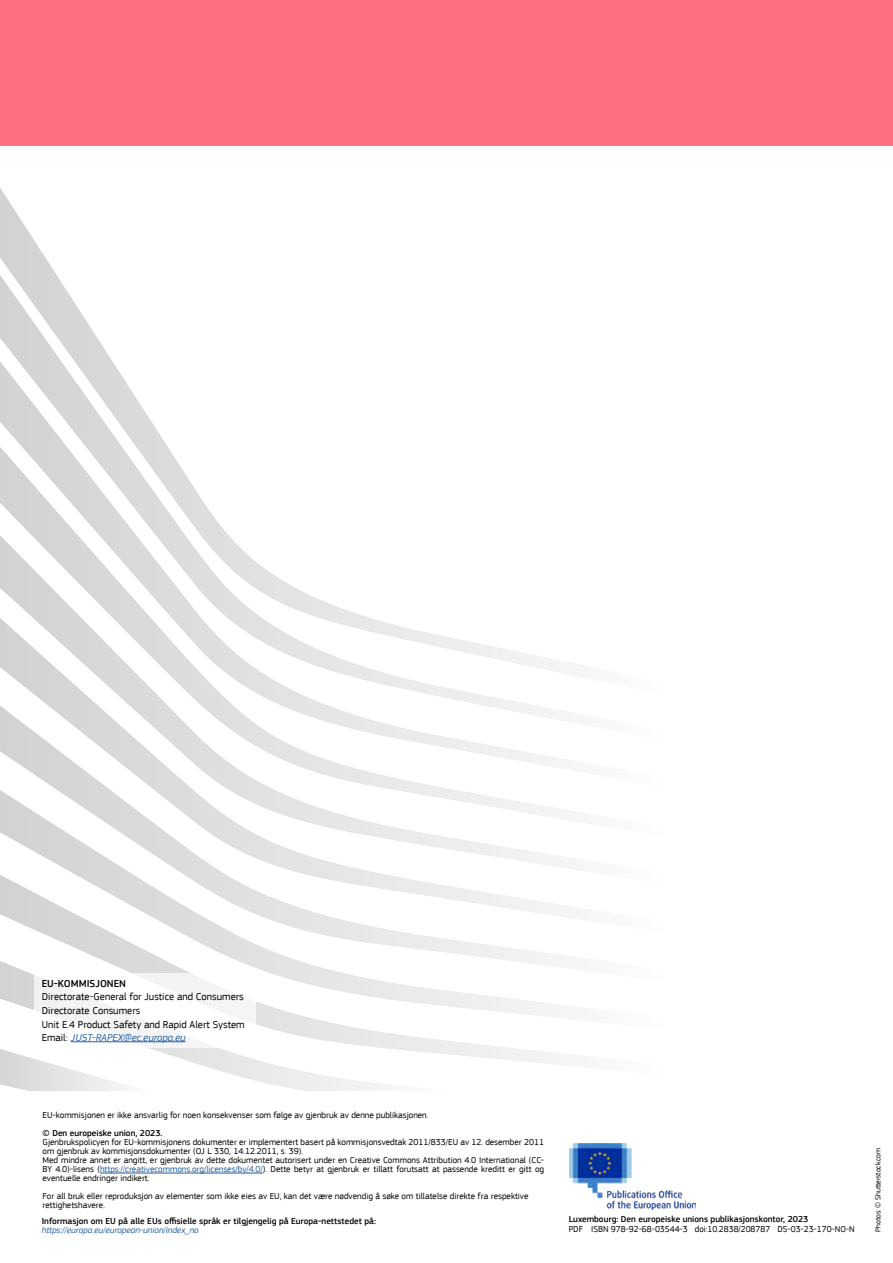
<style>
.page{position:relative;width:893px;height:1263px;background:#fff}
.page>*{position:absolute;margin:0;border:0;box-sizing:border-box;transform-origin:0 0}
.t1{font:10.5px/13.5px "EC Square Sans Pro";color:#000}
.t2{font:500 10.5px "EC Square Sans Pro";color:#000}
.t3{font:9px/9px "EC Square Sans Pro";color:#000}
.t4{font:500 9px "EC Square Sans Pro";color:#000}
.t5{font:italic 9px "EC Square Sans Pro";color:#215e9e}
.t6{font:7.5px "EC Square Sans Pro";letter-spacing:-.01em;color:#000}
.s1{font-style:italic;color:#215e9e}
.s2{color:#215e9e}
</style>
<div class="page">
<svg style="left:0;top:188px;width:57px;height:87px"></svg>
<svg style="left:9px;top:837px;width:558px;height:38px"></svg>
<svg style="left:0;top:875px;width:567px;height:190px"></svg>
<svg style="left:0;top:961px;width:452px;height:130px"></svg>
<svg style="left:0;top:1049px;width:148px;height:42px"></svg>
<svg style="left:0;top:275px;width:112px;height:86px"></svg>
<svg style="left:0;top:361px;width:168px;height:86px"></svg>
<svg style="left:0;top:447px;width:567px;height:390px"></svg>
<img style="left:569px;top:1143px;width:127px;height:66px">
<div style="left:34px;top:973px;width:222px;height:75px;background:#fff"></div>
<div style="left:0;top:0;width:893px;height:145px;background:#ff6e82"></div>
<hr style="left:71px;top:1041px;width:115px;height:1px;background:#215e9e">
<hr style="left:100px;top:1173px;width:163px;height:1px;background:#215e9e">
<p class="t2" style="left:42px;top:977px;width:86px">EU-KOMMISJONEN</p>
<p class="t1" style="left:42px;top:990px;width:204px">Directorate-General for Justice and Consumers Directorate Consumers<br>Unit E.4 Product Safety and Rapid Alert System Email: <span class="s1">JUST-RAPEX@ec.europa.eu</span></p>
<p class="t3" style="left:43px;top:1111px;width:387px">EU-kommisjonen er ikke ansvarlig for noen konsekvenser som følge av gjenbruk av denne publikasjonen.</p>
<p class="t4" style="left:43px;top:1128px;width:121px">© Den europeiske union, 2023.</p>
<p class="t3" style="left:43px;top:1138px;width:503px">Gjenbrukspolicyen for EU-kommisjonens dokumenter er implementert basert på kommisjonsvedtak 2011/833/EU av 12. desember 2011 om gjenbruk av kommisjonsdokumenter (OJ L 330, 14.12.2011, s. 39).<br>Med mindre annet er angitt, er gjenbruk av dette dokumentet autorisert under en Creative Commons Attribution 4.0 International (CC-BY 4.0)-lisens (<span class="s2">https://creativecommons.org/licenses/by/4.0/</span>). Dette betyr at gjenbruk er tillatt forutsatt at passende kreditt er gitt og eventuelle endringer indikert.</p>
<p class="t3" style="left:43px;top:1192px;width:487px">For all bruk eller reproduksjon av elementer som ikke eies av EU, kan det være nødvendig å søke om tillatelse direkte fra respektive rettighetshavere.</p>
<p class="t4" style="left:42px;top:1216px;width:336px">Informasjon om EU på alle EUs offisielle språk er tilgjengelig på Europa-nettstedet på:</p>
<p class="t5" style="left:42px;top:1225px;width:159px">https://europa.eu/european-union/index_no</p>
<p class="t4" style="left:569px;top:1214px;width:241px">Luxembourg: Den europeiske unions publikasjonskontor, 2023</p>
<p class="t3" style="left:569px;top:1225px;width:288px">PDF ISBN 978-92-68-03544-3 doi:10.2838/208787 DS-03-23-170-NO-N</p>
<p class="t6" style="left:874px;top:1231px;width:85px;rotate:-90deg">Photos: © Shutterstock.com</p>
</div>
